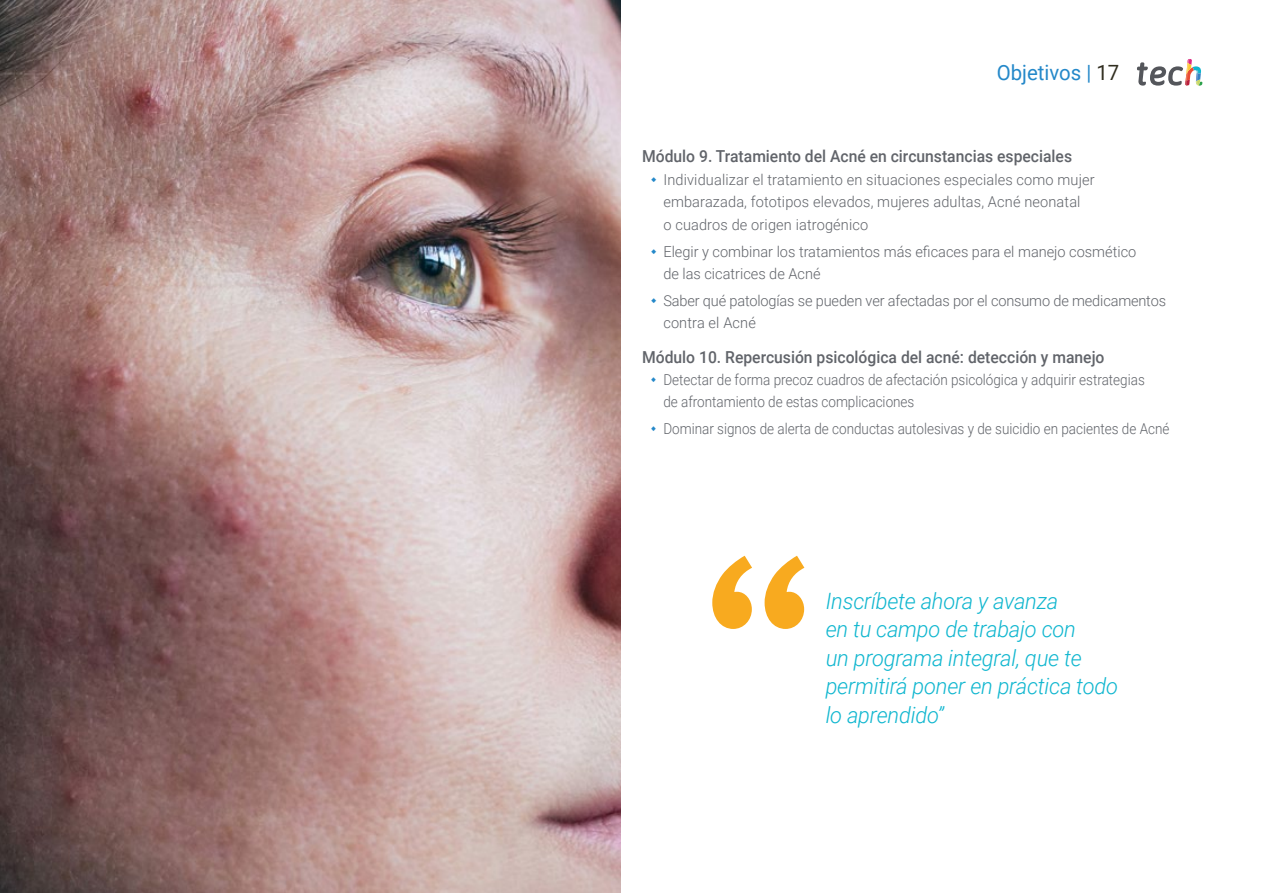
<style>
.page{position:relative;width:1263px;height:893px;background:#fff}
.page>*{position:absolute;margin:0;border:0;box-sizing:border-box;transform-origin:0 0}
.t1{font:italic 300 22.5px/28.5px "Roboto";letter-spacing:-.01em;color:#0fb6cf}
.t2{font:21px "Roboto";color:#2488c9}
.t3{font:500 16.5px "Roboto";color:#61646a;scale:.95 1}
.t4{font:300 15px/22.5px "Roboto";color:#61646a}
.t5{font:300 15px/22.5px "Roboto";color:#61646a;scale:.9 1}
.s1{color:#312e20}
</style>
<div class="page">
<img style="left:0;top:0;width:621px;height:893px">
<svg style="left:1137px;top:59px;width:65px;height:27px"></svg>
<svg style="left:712px;top:556px;width:92px;height:73px"></svg>
<h2 class="t2" style="left:997px;top:57px;width:124px">Objetivos | <span class="s1">17</span></h2>
<p class="t3" style="left:642px;top:145px;width:454px">Módulo 9. Tratamiento del Acné en circunstancias especiales</p>
<p class="t4" style="left:663px;top:168px;width:433px">Individualizar el tratamiento en situaciones especiales como mujer embarazada, fototipos elevados, mujeres adultas, Acné neonatal<br>o cuadros de origen iatrogénico</p>
<p class="t4" style="left:663px;top:239px;width:474px">Elegir y combinar los tratamientos más eficaces para el manejo cosmético de las cicatrices de Acné</p>
<p class="t4" style="left:663px;top:289px;width:504px">Saber qué patologías se pueden ver afectadas por el consumo de medicamentos contra el Acné</p>
<p class="t3" style="left:642px;top:345px;width:488px">Módulo 10. Repercusión psicológica del acné: detección y manejo</p>
<p class="t5" style="left:663px;top:368px;width:536px">Detectar de forma precoz cuadros de afectación psicológica y adquirir estrategias de afrontamiento de estas complicaciones</p>
<p class="t5" style="left:663px;top:417px;width:564px">Dominar signos de alerta de conductas autolesivas y de suicidio en pacientes de Acné</p>
<h1 class="t1" style="left:826px;top:586px;width:294px">Inscríbete ahora y avanza<br>en tu campo de trabajo con<br>un programa integral, que te permitirá poner en práctica todo lo aprendido”</h1>
</div>
